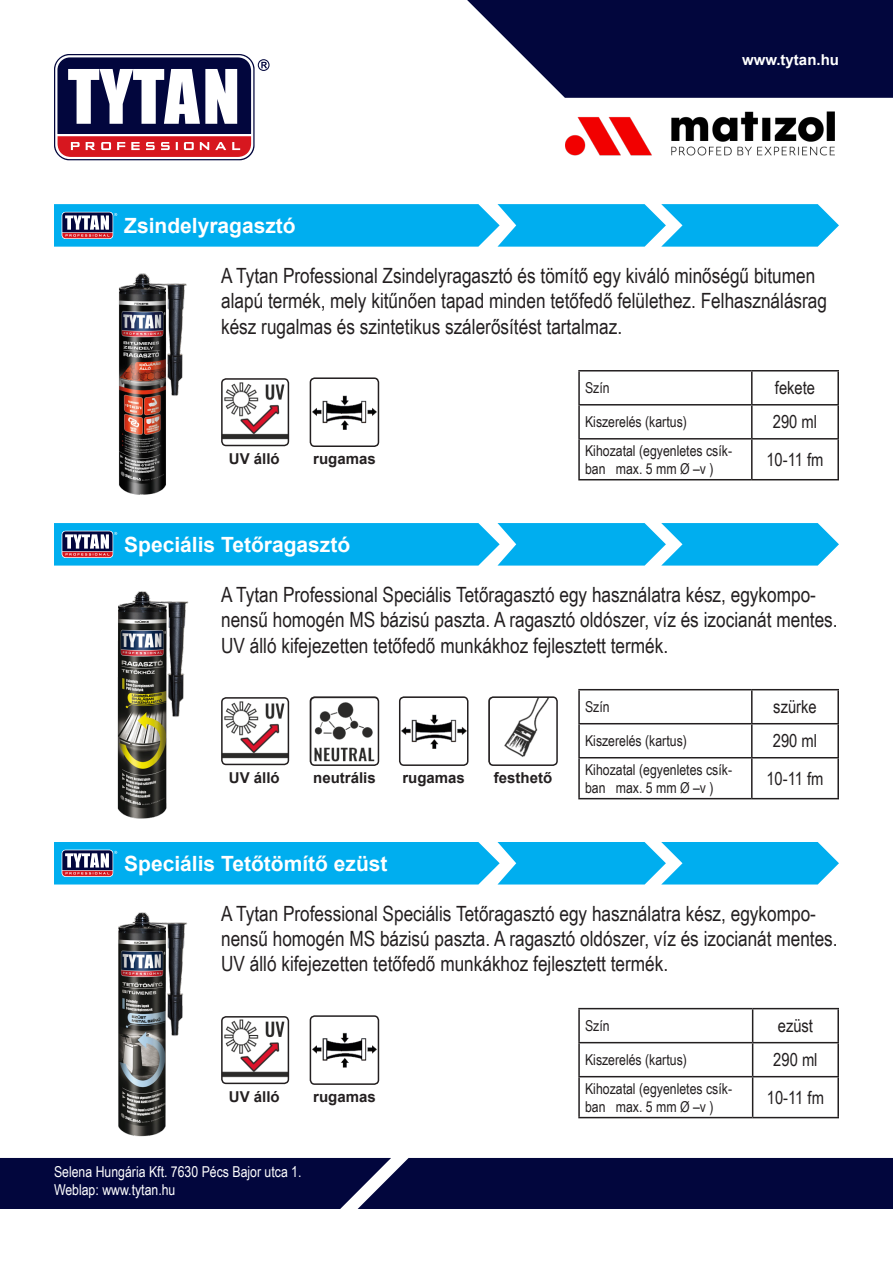
<style>
.page{position:relative;width:893px;height:1263px;background:#fff}
.page>*{position:absolute;margin:0;border:0;box-sizing:border-box;transform-origin:0 0}
.t1{font:21px/25.2px "Arial Narrow";color:#231f20}
.t2{font:700 21px "Arial";color:#fff}
.t3{font:18px "Arial Narrow";color:#231f20}
.t4{font:15px/18px "Arial Narrow";color:#231f20}
.t5{font:15px/18px "Arial Narrow";color:#fff}
.t6{font:700 15px "Arial";color:#231f20}
.t7{font:700 15px "Arial";color:#fff}
</style>
<div class="page">
<svg style="left:467px;top:0;width:426px;height:98px;background:#1f2353"></svg>
<svg style="left:54px;top:54px;width:201px;height:106px"></svg>
<svg style="left:55px;top:55px;width:198px;height:104px"></svg>
<svg style="left:258px;top:59px;width:12px;height:12px"></svg>
<svg style="left:57px;top:57px;width:194px;height:100px"></svg>
<div style="left:0;top:1158px;width:893px;height:51px;background:#02063d"></div>
<img style="left:566px;top:111px;width:268px;height:45px">
<img style="left:117px;top:591px;width:72px;height:228px">
<img style="left:119px;top:273px;width:68px;height:222px">
<img style="left:118px;top:912px;width:70px;height:225px">
<hr style="left:578px;top:370px;width:174px;height:1px;background:#231f20">
<hr style="left:578px;top:371px;width:2px;height:33px;background:#231f20">
<hr style="left:752px;top:370px;width:87px;height:1px;background:#231f20">
<hr style="left:751px;top:371px;width:1px;height:33px;background:#231f20">
<hr style="left:837px;top:371px;width:2px;height:33px;background:#231f20">
<hr style="left:578px;top:404px;width:174px;height:1px;background:#231f20">
<hr style="left:578px;top:405px;width:2px;height:33px;background:#231f20">
<hr style="left:752px;top:404px;width:87px;height:1px;background:#231f20">
<hr style="left:751px;top:405px;width:1px;height:33px;background:#231f20">
<hr style="left:837px;top:405px;width:2px;height:33px;background:#231f20">
<hr style="left:578px;top:438px;width:174px;height:2px;background:#231f20">
<hr style="left:578px;top:440px;width:2px;height:39px;background:#231f20">
<hr style="left:752px;top:438px;width:87px;height:2px;background:#231f20">
<hr style="left:751px;top:440px;width:1px;height:39px;background:#231f20">
<hr style="left:837px;top:440px;width:2px;height:39px;background:#231f20">
<hr style="left:578px;top:479px;width:174px;height:1px;background:#231f20">
<hr style="left:752px;top:479px;width:87px;height:1px;background:#231f20">
<hr style="left:578px;top:689px;width:174px;height:1px;background:#231f20">
<hr style="left:578px;top:690px;width:2px;height:33px;background:#231f20">
<hr style="left:752px;top:689px;width:87px;height:1px;background:#231f20">
<hr style="left:751px;top:690px;width:1px;height:33px;background:#231f20">
<hr style="left:837px;top:690px;width:2px;height:33px;background:#231f20">
<hr style="left:578px;top:723px;width:174px;height:1px;background:#231f20">
<hr style="left:578px;top:724px;width:2px;height:33px;background:#231f20">
<hr style="left:752px;top:723px;width:87px;height:1px;background:#231f20">
<hr style="left:751px;top:724px;width:1px;height:33px;background:#231f20">
<hr style="left:837px;top:724px;width:2px;height:33px;background:#231f20">
<hr style="left:578px;top:757px;width:174px;height:1px;background:#231f20">
<hr style="left:578px;top:758px;width:2px;height:40px;background:#231f20">
<hr style="left:752px;top:757px;width:87px;height:1px;background:#231f20">
<hr style="left:751px;top:758px;width:1px;height:40px;background:#231f20">
<hr style="left:837px;top:758px;width:2px;height:40px;background:#231f20">
<hr style="left:578px;top:798px;width:174px;height:1px;background:#231f20">
<hr style="left:752px;top:798px;width:87px;height:1px;background:#231f20">
<hr style="left:578px;top:1008px;width:175px;height:1px;background:#231f20">
<hr style="left:578px;top:1009px;width:2px;height:33px;background:#231f20">
<hr style="left:753px;top:1008px;width:86px;height:1px;background:#231f20">
<hr style="left:752px;top:1009px;width:1px;height:33px;background:#231f20">
<hr style="left:837px;top:1009px;width:2px;height:33px;background:#231f20">
<hr style="left:578px;top:1042px;width:175px;height:1px;background:#231f20">
<hr style="left:578px;top:1043px;width:2px;height:33px;background:#231f20">
<hr style="left:753px;top:1042px;width:86px;height:1px;background:#231f20">
<hr style="left:752px;top:1043px;width:1px;height:33px;background:#231f20">
<hr style="left:837px;top:1043px;width:2px;height:33px;background:#231f20">
<hr style="left:578px;top:1076px;width:175px;height:1px;background:#231f20">
<hr style="left:578px;top:1077px;width:2px;height:40px;background:#231f20">
<hr style="left:753px;top:1076px;width:86px;height:1px;background:#231f20">
<hr style="left:752px;top:1077px;width:1px;height:40px;background:#231f20">
<hr style="left:837px;top:1077px;width:2px;height:40px;background:#231f20">
<hr style="left:578px;top:1117px;width:175px;height:1px;background:#231f20">
<hr style="left:753px;top:1117px;width:86px;height:1px;background:#231f20">
<img style="left:224px;top:701px;width:62px;height:58px">
<div style="left:221px;top:697px;width:68px;height:68px;border:2px solid #231f20;border-radius:4px"></div>
<img style="left:310px;top:702px;width:65px;height:63px">
<div style="left:310px;top:696px;width:69px;height:70px;border:2px solid #231f20;border-radius:4px"></div>
<img style="left:402px;top:697px;width:66px;height:68px">
<div style="left:399px;top:696px;width:69px;height:70px;border:2px solid #231f20;border-radius:4px"></div>
<img style="left:504px;top:699px;width:45px;height:58px">
<div style="left:488px;top:696px;width:70px;height:70px;border:2px solid #231f20;border-radius:4px"></div>
<svg style="left:54px;top:204px;width:785px;height:43px;background:#17b0eb"></svg>
<svg style="left:54px;top:523px;width:785px;height:43px;background:#17b0eb"></svg>
<svg style="left:54px;top:842px;width:785px;height:42px;background:#14afeb"></svg>
<img style="left:224px;top:1019px;width:62px;height:59px">
<div style="left:221px;top:1016px;width:68px;height:68px;border:2px solid #231f20;border-radius:4px"></div>
<img style="left:310px;top:1032px;width:66px;height:52px">
<div style="left:310px;top:1015px;width:69px;height:70px;border:2px solid #231f20;border-radius:4px"></div>
<img style="left:224px;top:382px;width:62px;height:58px">
<div style="left:221px;top:378px;width:68px;height:68px;border:2px solid #231f20;border-radius:4px"></div>
<img style="left:310px;top:395px;width:66px;height:51px">
<div style="left:310px;top:377px;width:69px;height:70px;border:2px solid #231f20;border-radius:4px"></div>
<p class="t7" style="left:742px;top:49px;width:98px">www.tytan.hu</p>
<p class="t2" style="left:124px;top:211px;width:173px">Zsindelyragasztó</p>
<p class="t1" style="left:221px;top:262px;width:607px">A Tytan Professional Zsindelyragasztó és tömítő egy kiváló minőségű bitumen alapú termék, mely kitűnően tapad minden tetőfedő felülethez. Felhasználásrag kész rugalmas és szintetikus szálerősítést tartalmaz.</p>
<p class="t6" style="left:229px;top:449px;width:52px">UV álló</p>
<p class="t6" style="left:313px;top:449px;width:64px">rugamas</p>
<p class="t2" style="left:124px;top:530px;width:228px">Speciális Tetőragasztó</p>
<p class="t4" style="left:585px;top:378px;width:26px">Szín</p>
<p class="t3" style="left:775px;top:375px;width:42px">fekete</p>
<p class="t4" style="left:585px;top:412px;width:103px">Kiszerelés (kartus)</p>
<p class="t3" style="left:773px;top:409px;width:46px">290 ml</p>
<p class="t4" style="left:585px;top:441px;width:149px">Kihozatal (egyenletes csík&shy;ban max. 5 mm Ø –v )</p>
<p class="t3" style="left:766px;top:446px;width:59px">10-11 fm</p>
<p class="t1" style="left:221px;top:581px;width:618px">A Tytan Professional Speciális Tetőragasztó egy használatra kész, egykompo&shy;nensű homogén MS bázisú paszta. A ragasztó oldószer, víz és izocianát mentes.<br>UV álló kifejezetten tetőfedő munkákhoz fejlesztett termék.</p>
<p class="t6" style="left:229px;top:767px;width:52px">UV álló</p>
<p class="t6" style="left:313px;top:767px;width:64px">neutrális</p>
<p class="t6" style="left:402px;top:767px;width:64px">rugamas</p>
<p class="t6" style="left:494px;top:767px;width:60px">festhető</p>
<p class="t2" style="left:124px;top:849px;width:265px">Speciális Tetőtömítő ezüst</p>
<p class="t4" style="left:585px;top:697px;width:26px">Szín</p>
<p class="t3" style="left:773px;top:694px;width:45px">szürke</p>
<p class="t4" style="left:585px;top:731px;width:103px">Kiszerelés (kartus)</p>
<p class="t3" style="left:773px;top:728px;width:46px">290 ml</p>
<p class="t4" style="left:585px;top:760px;width:149px">Kihozatal (egyenletes csík&shy;ban max. 5 mm Ø –v )</p>
<p class="t3" style="left:766px;top:765px;width:59px">10-11 fm</p>
<p class="t1" style="left:221px;top:900px;width:618px">A Tytan Professional Speciális Tetőragasztó egy használatra kész, egykompo&shy;nensű homogén MS bázisú paszta. A ragasztó oldószer, víz és izocianát mentes.<br>UV álló kifejezetten tetőfedő munkákhoz fejlesztett termék.</p>
<p class="t6" style="left:229px;top:1086px;width:52px">UV álló</p>
<p class="t6" style="left:313px;top:1086px;width:64px">rugamas</p>
<p class="t5" style="left:54px;top:1162px;width:249px">Selena Hungária Kft. 7630 Pécs Bajor utca 1.<br>Weblap: www.tytan.hu</p>
<p class="t4" style="left:585px;top:1016px;width:26px">Szín</p>
<p class="t3" style="left:778px;top:1013px;width:37px">ezüst</p>
<p class="t4" style="left:585px;top:1050px;width:103px">Kiszerelés (kartus)</p>
<p class="t3" style="left:773px;top:1047px;width:46px">290 ml</p>
<p class="t4" style="left:585px;top:1079px;width:149px">Kihozatal (egyenletes csík&shy;ban max. 5 mm Ø –v )</p>
<p class="t3" style="left:767px;top:1084px;width:59px">10-11 fm</p>
</div>
